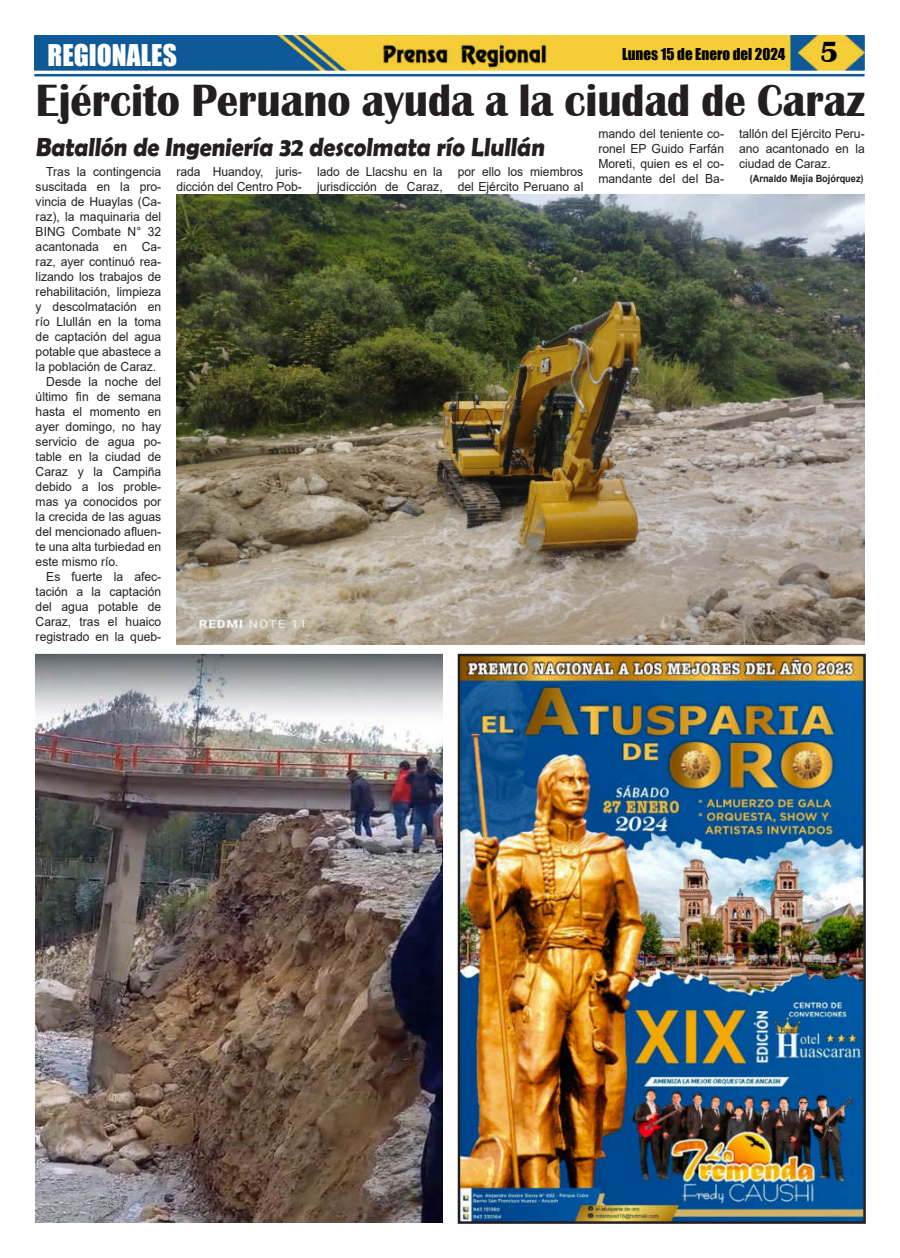
<style>
.page{position:relative;width:900px;height:1258px;background:#fff}
.page>*{position:absolute;margin:0;border:0;box-sizing:border-box;transform-origin:0 0}
.t1{font:700 46.5px "Britannic";color:#231f20;scale:.92 1}
.t2{font:27.5px "Impact";color:#fff}
.t3{font:700 26.25px "Berlin Sans FB Demi";color:#231f20;scale:.91 1}
.t4{font:15px "Impact";color:#000}
.t5{font:12.5px/15px "Arial";color:#231f20}
.t6{font:700 10px "Arial";color:#231f20;scale:.92 1}
.s1{font-family:"Britannic";font-weight:700;font-size:30px}
</style>
<div class="page">
<img style="left:34px;top:35px;width:831px;height:36px">
<hr style="left:34px;top:74px;width:831px;height:2px;background:#0f5998">
<img style="left:380px;top:41px;width:169px;height:27px">
<img style="left:462px;top:658px;width:400px;height:562px">
<div style="left:458px;top:654px;width:408px;height:570px;border:3px solid #231f20"></div>
<img style="left:176px;top:195px;width:689px;height:450px">
<img style="left:35px;top:654px;width:408px;height:568px">
<h2 class="t2" style="left:48px;top:40px;width:131px">REGIONALES</h2>
<p class="t4" style="left:622px;top:46px;width:218px">Lunes 15 de Enero del 2024 <span class="s1">5</span></p>
<h1 class="t1" style="left:36px;top:76px;width:903px">Ejército Peruano ayuda a la ciudad de Caraz</h1>
<h3 class="t3" style="left:35px;top:132px;width:564px">Batallón de Ingeniería 32 descolmata río Llullán</h3>
<p class="t5" style="left:46px;top:165px;width:117px">Tras la contingencia</p>
<p class="t5" style="left:36px;top:180px;width:127px">suscitada en la pro-</p>
<p class="t5" style="left:36px;top:195px;width:127px">vincia de Huaylas (Ca-</p>
<p class="t5" style="left:36px;top:209px;width:127px">raz), la maquinaria del</p>
<p class="t5" style="left:36px;top:224px;width:127px">BING Combate N° 32</p>
<p class="t5" style="left:36px;top:240px;width:127px">acantonada en Ca-</p>
<p class="t5" style="left:36px;top:254px;width:127px">raz, ayer continuó rea-</p>
<p class="t5" style="left:36px;top:269px;width:127px">lizando los trabajos de</p>
<p class="t5" style="left:36px;top:284px;width:127px">rehabilitación, limpieza</p>
<p class="t5" style="left:36px;top:300px;width:127px">y descolmatación en</p>
<p class="t5" style="left:36px;top:314px;width:127px">río Llullán en la toma</p>
<p class="t5" style="left:36px;top:330px;width:127px">de captación del agua</p>
<p class="t5" style="left:36px;top:345px;width:127px">potable que abastece a</p>
<p class="t5" style="left:36px;top:359px;width:122px">la población de Caraz.</p>
<p class="t5" style="left:46px;top:375px;width:117px">Desde la noche del</p>
<p class="t5" style="left:36px;top:389px;width:127px">último fin de semana</p>
<p class="t5" style="left:36px;top:405px;width:127px">hasta el momento en</p>
<p class="t5" style="left:36px;top:419px;width:127px">ayer domingo, no hay</p>
<p class="t5" style="left:36px;top:435px;width:127px">servicio de agua po-</p>
<p class="t5" style="left:36px;top:450px;width:127px">table en la ciudad de</p>
<p class="t5" style="left:36px;top:464px;width:127px">Caraz y la Campiña</p>
<p class="t5" style="left:36px;top:480px;width:127px">debido a los proble-</p>
<p class="t5" style="left:36px;top:495px;width:127px">mas ya conocidos por</p>
<p class="t5" style="left:36px;top:510px;width:127px">la crecida de las aguas</p>
<p class="t5" style="left:36px;top:524px;width:127px">del mencionado afluen-</p>
<p class="t5" style="left:36px;top:540px;width:127px">te una alta turbiedad en</p>
<p class="t5" style="left:36px;top:555px;width:84px">este mismo río.</p>
<p class="t5" style="left:46px;top:569px;width:117px">Es fuerte la afec-</p>
<p class="t5" style="left:36px;top:585px;width:127px">tación a la captación</p>
<p class="t5" style="left:36px;top:600px;width:127px">del agua potable de</p>
<p class="t5" style="left:36px;top:614px;width:127px">Caraz, tras el huaico</p>
<p class="t5" style="left:36px;top:630px;width:127px">registrado en la queb-</p>
<p class="t5" style="left:176px;top:164px;width:127px">rada Huandoy, juris&shy;dicción del Centro Pob-</p>
<p class="t5" style="left:317px;top:165px;width:127px">lado de Llacshu en la jurisdicción de Caraz,</p>
<p class="t5" style="left:458px;top:165px;width:127px">por ello los miembros del Ejército Peruano al</p>
<p class="t5" style="left:598px;top:128px;width:127px;text-align:justify">mando del teniente co&shy;ronel EP Guido Farfán Moreti, quien es el co&shy;mandante del del Ba-</p>
<p class="t5" style="left:739px;top:126px;width:127px;text-align:justify">tallón del Ejército Peru&shy;ano acantonado en la ciudad de Caraz.</p>
<p class="t6" style="left:750px;top:175px;width:125px">(Arnaldo Mejía Bojórquez)</p>
</div>
